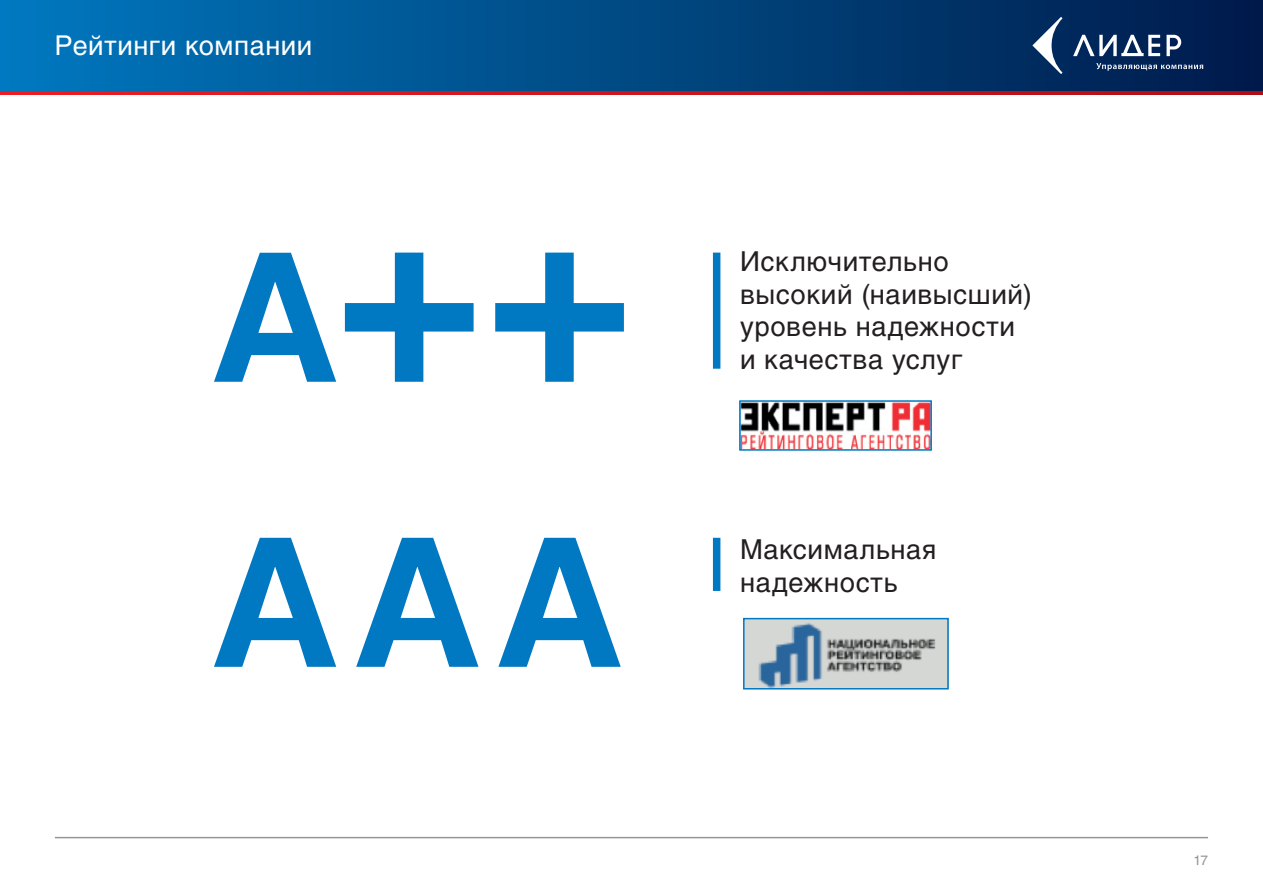
<style>
.page{position:relative;width:1263px;height:893px;background:#fff}
.page>*{position:absolute;margin:0;border:0;box-sizing:border-box;transform-origin:0 0}
.t1{font:27.15px/32.7px "Helios C";letter-spacing:.025em;color:#231f20}
.t2{font:27px "Helios C";letter-spacing:.02em;color:#fff}
.t3{font:13.5px "Helios C";color:#939598}
</style>
<div class="page">
<div style="left:0;top:0;width:1263px;height:91px;background:linear-gradient(to right,#0078be,#001a4a)"></div>
<svg style="left:0;top:91px;width:1263px;height:4px;background:#ce141c"></svg>
<hr style="left:55px;top:837px;width:1153px;height:1px;background:#939598">
<svg style="left:214px;top:253px;width:122px;height:129px"></svg>
<svg style="left:345px;top:253px;width:129px;height:129px"></svg>
<svg style="left:495px;top:253px;width:129px;height:129px"></svg>
<svg style="left:214px;top:538px;width:122px;height:129px"></svg>
<svg style="left:356px;top:538px;width:122px;height:129px"></svg>
<svg style="left:498px;top:538px;width:123px;height:129px"></svg>
<img style="left:742px;top:403px;width:187px;height:45px">
<div style="left:739px;top:400px;width:193px;height:51px;border:2px solid #0079c2"></div>
<img style="left:746px;top:621px;width:200px;height:65px">
<div style="left:743px;top:618px;width:206px;height:71px;border:2px solid #0079c2"></div>
<div style="left:713px;top:253px;width:7px;height:116px;background:#0079c2"></div>
<div style="left:713px;top:538px;width:7px;height:53px;background:#0079c2"></div>
<svg style="left:1032px;top:17px;width:171px;height:57px;background:#284772"></svg>
<p class="t2" style="left:55px;top:29px;width:259px">Рейтинги компании</p>
<p class="t1" style="left:740px;top:245px;width:293px">Исключительно высокий (наивысший) уровень надежности и качества услуг</p>
<p class="t1" style="left:740px;top:533px;width:198px">Максимальная надежность</p>
<p class="t3" style="left:1193px;top:852px;width:16px">17</p>
</div>
